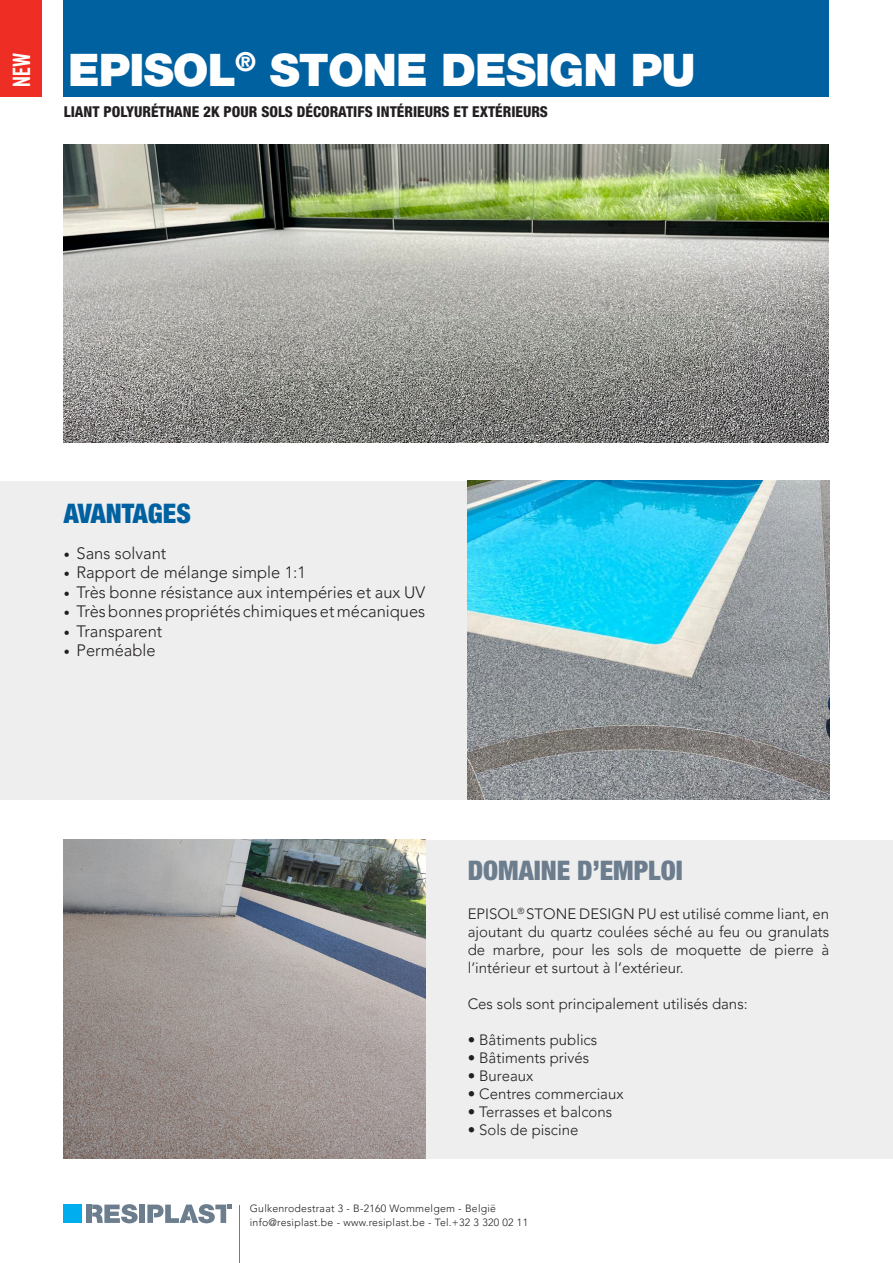
<style>
.page{position:relative;width:893px;height:1263px;background:#fff}
.page>*{position:absolute;margin:0;border:0;box-sizing:border-box;transform-origin:0 0}
.t1{font:900 45px "Helvetica Neue LT Std";letter-spacing:-.02em;color:#fff}
.BULLETS{font:900 condensed 27px "Helvetica Neue LT Std";color:#6c7d8e}
.BULLETS-2{font:900 condensed 27px "Helvetica Neue LT Std";color:#0061a1}
.BULLETS-3{font:700 22.5px "Agency FB";color:#fff}
.t2{font:300 16.5px "Avenir LT Pro";color:#231f20}
.BODY_TEXT{font:300 15px/18px "Avenir LT Pro";color:#231f20;text-align:justify}
.t3{font:800 condensed 15px "Helvetica Neue LT Std";color:#231f20}
.t4{font:300 10.5px/13.5px "Avenir LT Pro";letter-spacing:.025em;color:#231f20}
.s1{font-size:12px}
</style>
<div class="page">
<div style="left:139px;top:1204px;width:6px;height:19px;background:#6c7d8e"></div>
<div style="left:86px;top:1204px;width:5px;height:19px;background:#6c7d8e"></div>
<svg style="left:92px;top:1204px;width:46px;height:19px"></svg>
<svg style="left:147px;top:1204px;width:84px;height:19px"></svg>
<div style="left:64px;top:1204px;width:18px;height:19px;background:#00aeef"></div>
<hr style="left:240px;top:1205px;width:1px;height:58px;background:#6c7d8e">
<div style="left:0;top:0;width:42px;height:97px;background:#ee2e24"></div>
<div style="left:64px;top:0;width:765px;height:97px;background:#0061a1"></div>
<img style="left:64px;top:145px;width:764px;height:297px">
<div style="left:0;top:481px;width:829px;height:319px;background:#eeeeef"></div>
<img style="left:468px;top:481px;width:361px;height:319px">
<div style="left:64px;top:840px;width:829px;height:319px;background:#eeeeef"></div>
<img style="left:64px;top:840px;width:361px;height:319px">
<p class="BULLETS-3" style="left:8px;top:87px;width:35px;rotate:-90deg">NEW</p>
<p class="t1" style="left:68px;top:43px;width:629px">EPISOL<sup>®</sup> STONE DESIGN PU</p>
<p class="t3" style="left:64px;top:102px;width:486px">LIANT POLYURÉTHANE 2K POUR SOLS DÉCORATIFS INTÉRIEURS ET EXTÉRIEURS</p>
<p class="BULLETS-2" style="left:64px;top:497px;width:129px">AVANTAGES</p>
<p class="t2" style="left:64px;top:543px;width:104px"><span class="s1">•</span> Sans solvant</p>
<p class="t2" style="left:64px;top:563px;width:244px"><span class="s1">•</span> Rapport de mélange simple 1:1</p>
<p class="t2" style="left:64px;top:582px;width:363px"><span class="s1">•</span> Très bonne résistance aux intempéries et aux UV</p>
<p class="t2" style="left:64px;top:602px;width:363px"><span class="s1">•</span> Très bonnes propriétés chimiques et mécaniques</p>
<p class="t2" style="left:64px;top:621px;width:100px"><span class="s1">•</span> Transparent</p>
<p class="t2" style="left:64px;top:641px;width:93px"><span class="s1">•</span> Perméable</p>
<p class="BULLETS" style="left:468px;top:854px;width:217px">DOMAINE D’EMPLOI</p>
<p class="BODY_TEXT" style="left:468px;top:905px;width:363px">EPISOL<sup>®</sup> STONE DESIGN PU est utilisé comme liant, en ajoutant du quartz coulées séché au feu ou granulats de marbre, pour les sols de moquette de pierre à l’intérieur et surtout à l’extérieur.</p>
<p class="BODY_TEXT" style="left:468px;top:995px;width:281px">Ces sols sont principalement utilisés dans:</p>
<p class="BODY_TEXT" style="left:468px;top:1031px;width:131px">• Bâtiments publics</p>
<p class="BODY_TEXT" style="left:468px;top:1049px;width:123px">• Bâtiments privés</p>
<p class="BODY_TEXT" style="left:468px;top:1067px;width:67px">• Bureaux</p>
<p class="BODY_TEXT" style="left:468px;top:1085px;width:157px">• Centres commerciaux</p>
<p class="BODY_TEXT" style="left:468px;top:1103px;width:146px">• Terrasses et balcons</p>
<p class="BODY_TEXT" style="left:468px;top:1121px;width:112px">• Sols de piscine</p>
<p class="t4" style="left:250px;top:1202px;width:280px">Gulkenrodestraat 3 - B-2160 Wommelgem - België info@resiplast.be - www.resiplast.be - Tel.+32 3 320 02 11</p>
</div>
